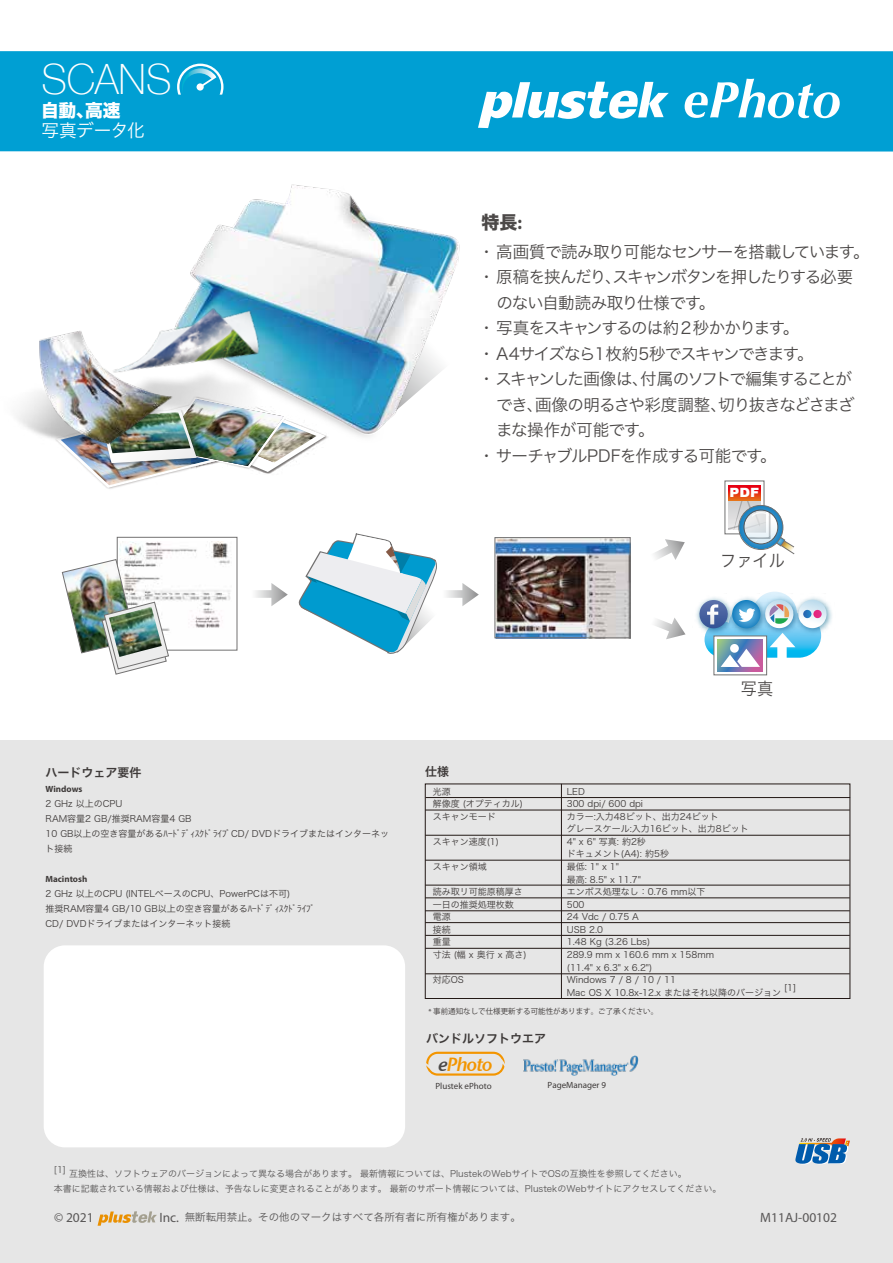
<style>
.page{position:relative;width:893px;height:1263px;background:#fff}
.page>*{position:absolute;margin:0;border:0;box-sizing:border-box;transform-origin:0 0}
.t1{font:100 41.85px "Helvetica Neue";color:#fff}
.t2{font:19.05px "Stone Sans Sem ITCTT Semi Ita";letter-spacing:-.05em;color:#f39500}
.t3{font:18px "Hira Kaku Std N W8";color:#4c4948}
.t4{font:17.7px "Hira Kaku Pro N W3";letter-spacing:-.03em;color:#fff}
.t5{font:17.7px "Hira Kaku Std N W8";color:#fff}
.t6{font:17.25px "Hira Kaku Pro N W3";color:#4c4948;scale:.93 1}
.t7{font:16.5px "Hira Kaku Pro N W3";letter-spacing:-.07em;color:#4c4948}
.t8{font:16.5px "Hira Kaku Pro N W3";letter-spacing:-.05em;color:#4c4948}
.t9{font:16.5px "Hira Kaku Pro N W3";letter-spacing:-.105em;color:#4c4948}
.t10{font:16.5px "Hira Kaku Pro N W3";letter-spacing:-.09em;color:#4c4948}
.t11{font:16.5px "Hira Kaku Pro N W3";letter-spacing:-.04em;color:#4c4948}
.t12{font:16.5px "Hira Kaku Pro N W3";letter-spacing:-.025em;color:#4c4948}
.t13{font:900 14.4px "Arial";color:#fff;scale:1.07 1}
.t14{font:13.5px "Myriad Pro";color:#595757}
.t15{font:900 12.75px "Arial";color:#fff;scale:1.07 1}
.t16{font:12px "Hira Kaku Pro N W6";color:#3e3a39}
.t17{font:10.5px "Hira Kaku Pro N W3";color:#595757}
.t18{font:9px/15px "Hira Kaku Pro N W3";color:#3e3a39}
.t19{font:9px/15px "Hira Kaku Pro N W3";color:#595757}
.t20{font:9px "Myriad Pro";color:#3e3a39}
.t21{font:700 9px "Myriad Pro";color:#3e3a39}
.t22{font:7.5px "Koz Go Pro";color:#3e3a39}
.s1{font-family:"Myriad Pro";font-weight:700;font-size:18.9px}
.s2{font-family:"Myriad Pro"}
.s3{color:#4c4948}
.s4{font-family:"Myriad Pro";font-size:13.5px}
</style>
<div class="page">
<img style="left:78px;top:449px;width:231px;height:39px">
<div style="left:0;top:51px;width:893px;height:101px;background:#009fd3"></div>
<svg style="left:478px;top:82px;width:191px;height:46px"></svg>
<svg style="left:685px;top:79px;width:155px;height:39px"></svg>
<div style="left:0;top:741px;width:893px;height:522px;background:#e6e6e6"></div>
<div style="left:44px;top:945px;width:361px;height:202px;background:#fff;border-radius:21px"></div>
<hr style="left:426px;top:797px;width:424px;height:1px;background:#221815">
<hr style="left:425px;top:810px;width:425px;height:1px;background:#221815">
<hr style="left:425px;top:835px;width:425px;height:1px;background:#221815">
<div style="left:425px;top:784px;width:425px;height:215px;border:1px solid #221815"></div>
<hr style="left:561px;top:784px;width:1px;height:214px;background:#221815">
<hr style="left:425px;top:860px;width:425px;height:1px;background:#221815">
<hr style="left:425px;top:885px;width:425px;height:1px;background:#221815">
<hr style="left:425px;top:897px;width:425px;height:1px;background:#221815">
<hr style="left:425px;top:910px;width:425px;height:1px;background:#221815">
<hr style="left:425px;top:922px;width:425px;height:1px;background:#221815">
<hr style="left:425px;top:935px;width:425px;height:1px;background:#221815">
<hr style="left:425px;top:948px;width:425px;height:1px;background:#221815">
<hr style="left:425px;top:973px;width:425px;height:1px;background:#221815">
<svg style="left:795px;top:1138px;width:55px;height:26px"></svg>
<div style="left:117px;top:537px;width:120px;height:113px;background:#fff;border:1px solid #727171"></div>
<img style="left:119px;top:542px;width:111px;height:89px">
<img style="left:61px;top:559px;width:75px;height:95px">
<svg style="left:102px;top:607px;width:64px;height:67px"></svg>
<div style="left:102px;top:607px;width:65px;height:67px;border:1px solid #727171;border-radius:13px"></div>
<svg style="left:104px;top:602px;width:64px;height:67px"></svg>
<div style="left:104px;top:602px;width:65px;height:67px;border:1px solid #727171;border-radius:13px"></div>
<img style="left:109px;top:607px;width:53px;height:50px;border-radius:11px">
<svg style="left:426px;top:1052px;width:79px;height:24px"></svg>
<img style="left:523px;top:1055px;width:115px;height:20px">
<svg style="left:255px;top:583px;width:33px;height:23px"></svg>
<svg style="left:654px;top:539px;width:31px;height:21px"></svg>
<svg style="left:655px;top:618px;width:30px;height:21px"></svg>
<div style="left:724px;top:480px;width:40px;height:54px;background:linear-gradient(to right,#fff,#fff)"></div>
<div style="left:728px;top:485px;width:33px;height:16px;background:#e60012"></div>
<svg style="left:728px;top:490px;width:67px;height:65px"></svg>
<img style="left:827px;top:603px;width:5px;height:25px">
<img style="left:696px;top:607px;width:3px;height:17px">
<svg style="left:713px;top:667px;width:54px;height:8px"></svg>
<svg style="left:717px;top:667px;width:46px;height:4px"></svg>
<svg style="left:699px;top:592px;width:128px;height:75px"></svg>
<div style="left:730px;top:644px;width:9px;height:9px;background:#fff;border-radius:50%"></div>
<img style="left:497px;top:539px;width:131px;height:97px">
<div style="left:495px;top:537px;width:135px;height:101px;border:1px solid #727171"></div>
<svg style="left:298px;top:535px;width:181px;height:119px"></svg>
<img style="left:145px;top:137px;width:337px;height:312px">
<img style="left:17px;top:410px;width:167px;height:51px">
<img style="left:145px;top:307px;width:148px;height:42px">
<img style="left:22px;top:317px;width:161px;height:138px">
<img style="left:86px;top:349px;width:210px;height:90px">
<svg style="left:98px;top:1211px;width:59px;height:15px"></svg>
<svg style="left:177px;top:64px;width:46px;height:31px"></svg>
<h1 class="t1" style="left:42px;top:48px;width:132px">SCANS</h1>
<h3 class="t5" style="left:41px;top:101px;width:81px">自動、高速</h3>
<h3 class="t4" style="left:42px;top:114px;width:105px">写真データ化</h3>
<h3 class="t3" style="left:482px;top:213px;width:42px">特長<span class="s1">:</span></h3>
<h3 class="t8" style="left:483px;top:237px;width:388px">･ 高画質で読み取り可能なセンサーを搭載しています。</h3>
<h3 class="t7" style="left:483px;top:262px;width:372px">･ 原稿を挟んだり、スキャンボタンを押したりする必要</h3>
<h3 class="t7" style="left:496px;top:288px;width:220px">のない自動読み取り仕様です。</h3>
<h3 class="t10" style="left:483px;top:313px;width:318px">･ 写真をスキャンするのは約２秒かかります。</h3>
<h3 class="t7" style="left:483px;top:339px;width:332px">･ A4サイズなら1枚約5秒でスキャンできます。</h3>
<h3 class="t9" style="left:483px;top:364px;width:371px">･ スキャンした画像は、付属のソフトで編集することが</h3>
<h3 class="t7" style="left:496px;top:390px;width:360px">でき、画像の明るさや彩度調整、切り抜きなどさまざ</h3>
<h3 class="t12" style="left:496px;top:415px;width:160px">まな操作が可能です。</h3>
<h3 class="t11" style="left:483px;top:441px;width:296px">･ サーチャブルPDFを作成する可能です。</h3>
<h3 class="t13" style="left:731px;top:482px;width:33px">PDF</h3>
<h3 class="t15" style="left:730px;top:484px;width:29px">PDF</h3>
<h3 class="t6" style="left:720px;top:545px;width:71px">ファイル</h3>
<h3 class="t16" style="left:46px;top:762px;width:97px">ハードウェア要件</h3>
<p class="t21" style="left:46px;top:783px;width:39px">Windows</p>
<p class="t18" style="left:46px;top:796px;width:345px">2 GHz 以上のCPU<br>RAM容量2 GB/推奨RAM容量4 GB<br>10 GB以上の空き容量があるﾊｰﾄﾞﾃﾞｨｽｸﾄﾞﾗｲﾌﾞCD/ DVDドライブまたはインターネット接続</p>
<p class="t21" style="left:46px;top:873px;width:43px">Macintosh</p>
<p class="t18" style="left:46px;top:886px;width:271px">2 GHz 以上のCPU (INTELベースのCPU、PowerPCは不可)<br>推奨RAM容量4 GB/10 GB以上の空き容量があるﾊｰﾄﾞﾃﾞｨｽｸﾄﾞﾗｲﾌﾞ<br>CD/ DVDドライブまたはインターネット接続</p>
<h3 class="t16" style="left:425px;top:761px;width:25px">仕様</h3>
<h3 class="t6" style="left:741px;top:673px;width:36px">写真</h3>
<p class="t18" style="left:433px;top:783px;width:19px">光源</p>
<p class="t18" style="left:567px;top:783px;width:20px">LED</p>
<p class="t18" style="left:433px;top:796px;width:92px">解像度 (オプティカル)</p>
<p class="t18" style="left:567px;top:796px;width:78px">300 dpi/ 600 dpi</p>
<p class="t18" style="left:433px;top:808px;width:64px">スキャンモード</p>
<p class="t18" style="left:567px;top:809px;width:183px;line-height:12.6px">カラー:入力48ビット、出力24ビット<br>グレースケール:入力16ビット、出力8ビット</p>
<p class="t18" style="left:433px;top:833px;width:68px">スキャン速度(1)</p>
<p class="t18" style="left:567px;top:834px;width:104px;line-height:12.6px">4" x 6" 写真: 約2秒<br>ドキュメント(A4): 約5秒</p>
<p class="t18" style="left:433px;top:858px;width:55px">スキャン領域</p>
<p class="t18" style="left:567px;top:860px;width:76px;line-height:12.6px">最低: 1" x 1"<br>最高: 8.5" x 11.7"</p>
<p class="t18" style="left:433px;top:884px;width:91px">読み取リ可能原稿厚さ</p>
<p class="t18" style="left:567px;top:884px;width:140px">エンボス処理なし：0.76 mm以下</p>
<p class="t18" style="left:433px;top:896px;width:82px">一日の推奨処理枚数</p>
<p class="t18" style="left:567px;top:896px;width:19px">500</p>
<p class="t18" style="left:433px;top:909px;width:19px">電源</p>
<p class="t18" style="left:567px;top:909px;width:74px">24 Vdc / 0.75 A</p>
<p class="t18" style="left:433px;top:921px;width:19px">接続</p>
<p class="t18" style="left:567px;top:921px;width:38px">USB 2.0</p>
<p class="t18" style="left:433px;top:934px;width:19px">重量</p>
<p class="t18" style="left:567px;top:934px;width:85px">1.48 Kg (3.26 Lbs)</p>
<p class="t18" style="left:433px;top:946px;width:96px">寸法 (幅 x 奥行 x 高さ)</p>
<p class="t18" style="left:567px;top:948px;width:149px;line-height:12.6px">289.9 mm x 160.6 mm x 158mm (11.4" x 6.3" x 6.2")</p>
<p class="t18" style="left:433px;top:972px;width:33px">対応OS</p>
<p class="t18" style="left:567px;top:973px;width:216px;line-height:12.6px">Windows 7 / 8 / 10 / 11<br>Mac OS X 10.8x-12.x またはそれ以降のバージョン</p>
<p class="t18" style="left:784px;top:980px;width:14px">[1]</p>
<p class="t22" style="left:429px;top:1006px;width:231px"><span class="s2">*</span> 事前通知なしで仕様更新する可能性があります。ご了承ください。</p>
<h3 class="t16" style="left:426px;top:1027px;width:121px">バンドルソフトウエア</h3>
<h2 class="t2" style="left:438px;top:1052px;width:56px"><span class="s3">e</span>Photo</h2>
<p class="t20" style="left:436px;top:1080px;width:58px">Plustek ePhoto</p>
<p class="t20" style="left:548px;top:1079px;width:60px">PageManager 9</p>
<p class="t19" style="left:54px;top:1161px;width:14px">[1]</p>
<p class="t19" style="left:54px;top:1166px;width:669px;text-indent:15px">互換性は、ソフトウェアのバージョンによって異なる場合があります。 最新情報については、PlustekのWebサイトでOSの互換性を参照してください。<br>本書に記載されている情報および仕様は、予告なしに変更されることがあります。 最新のサポート情報については、PlustekのWebサイトにアクセスしてください。</p>
<h3 class="t14" style="left:54px;top:1209px;width:41px">© 2021</h3>
<p class="t17" style="left:160px;top:1208px;width:363px"><span class="s4">Inc.</span> 無断転用禁止。その他のマークはすべて各所有者に所有権があります。</p>
<h3 class="t14" style="left:760px;top:1209px;width:78px">M11AJ-00102</h3>
</div>
